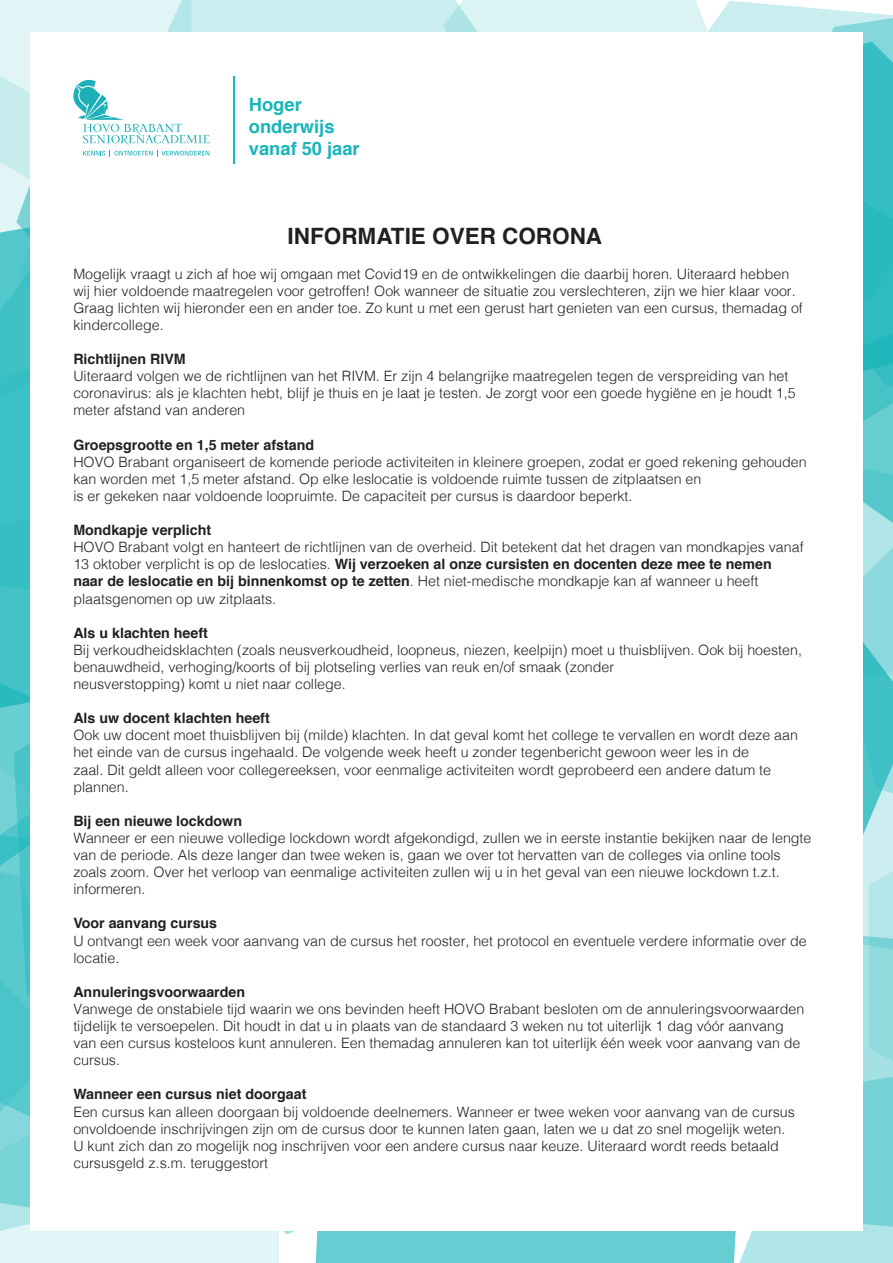
<style>
.page{position:relative;width:893px;height:1263px;background:#fff}
.page>*{position:absolute;margin:0;border:0;box-sizing:border-box;transform-origin:0 0}
.t1{font:700 22.5px "Helvetica";color:#231f20}
.t2{font:700 18.3px "Helvetica";color:#18b5b9}
.t3{font:300 14.25px/17.1px "Helvetica";color:#231f20}
.t4{font:700 14.25px "Helvetica";color:#231f20}
.s1{font-weight:700}
</style>
<div class="page">
<div style="left:0;top:1231px;width:279px;height:32px;background:#e1f5f6"></div>
<div style="left:481px;top:0;width:215px;height:32px;background:#dcf3f4"></div>
<div style="left:315px;top:1231px;width:416px;height:32px;background:#66ced2"></div>
<svg style="left:731px;top:1227px;width:162px;height:36px;background:#b6e7e9"></svg>
<svg style="left:863px;top:976px;width:30px;height:251px;background:#83d6da"></svg>
<svg style="left:863px;top:301px;width:30px;height:167px;background:#43c2c7"></svg>
<svg style="left:634px;top:1px;width:259px;height:300px;background:#85d7da"></svg>
<svg style="left:210px;top:0;width:271px;height:32px;background:#c9edee"></svg>
<svg style="left:0;top:735px;width:80px;height:526px;background:#71d1d4"></svg>
<svg style="left:0;top:399px;width:30px;height:336px;background:#3fc1c6"></svg>
<svg style="left:863px;top:468px;width:30px;height:508px;background:#84d6da"></svg>
<div style="left:30px;top:32px;width:833px;height:1198px;background:#fff"></div>
<hr style="left:234px;top:77px;width:1px;height:87px;background:#18b5b9">
<svg style="left:0;top:0;width:210px;height:399px"></svg>
<p class="t2" style="left:249px;top:90px;width:55px">Hoger</p>
<p class="t2" style="left:249px;top:112px;width:87px">onderwijs</p>
<p class="t2" style="left:249px;top:134px;width:112px">vanaf 50 jaar</p>
<p class="t1" style="left:288px;top:218px;width:316px">INFORMATIE OVER CORONA</p>
<p class="t3" style="left:73px;top:264px;width:731px">Mogelijk vraagt u zich af hoe wij omgaan met Covid19 en de ontwikkelingen die daarbij horen. Uiteraard hebben wij hier voldoende maatregelen voor getroffen! Ook wanneer de situatie zou verslechteren, zijn we hier klaar voor.<br>Graag lichten wij hieronder een en ander toe. Zo kunt u met een gerust hart genieten van een cursus, themadag of kindercollege.</p>
<p class="t4" style="left:73px;top:348px;width:114px">Richtlijnen RIVM</p>
<p class="t3" style="left:73px;top:367px;width:724px">Uiteraard volgen we de richtlijnen van het RIVM. Er zijn 4 belangrijke maatregelen tegen de verspreiding van het coronavirus: als je klachten hebt, blijf je thuis en je laat je testen. Je zorgt voor een goede hygiëne en je houdt 1,5 meter afstand van anderen</p>
<p class="t4" style="left:73px;top:433px;width:242px">Groepsgrootte en 1,5 meter afstand</p>
<p class="t3" style="left:73px;top:452px;width:735px">HOVO Brabant organiseert de komende periode activiteiten in kleinere groepen, zodat er goed rekening gehouden kan worden met 1,5 meter afstand. Op elke leslocatie is voldoende ruimte tussen de zitplaatsen en</p>
<p class="t3" style="left:73px;top:486px;width:561px">is er gekeken naar voldoende loopruimte. De capaciteit per cursus is daardoor beperkt.</p>
<p class="t4" style="left:73px;top:519px;width:139px">Mondkapje verplicht</p>
<p class="t3" style="left:73px;top:538px;width:732px">HOVO Brabant volgt en hanteert de richtlijnen van de overheid. Dit betekent dat het dragen van mondkapjes vanaf 13 oktober verplicht is op de leslocaties. <span class="s1">Wij verzoeken al onze cursisten en docenten deze mee te nemen naar de leslocatie en bij binnenkomst op te zetten</span>. Het niet-medische mondkapje kan af wanneer u heeft plaatsgenomen op uw zitplaats.</p>
<p class="t4" style="left:73px;top:621px;width:136px">Als u klachten heeft</p>
<p class="t3" style="left:73px;top:640px;width:730px">Bij verkoudheidsklachten (zoals neusverkoudheid, loopneus, niezen, keelpijn) moet u thuisblijven. Ook bij hoesten, benauwdheid, verhoging/koorts of bij plotseling verlies van reuk en/of smaak (zonder</p>
<p class="t3" style="left:73px;top:674px;width:274px">neusverstopping) komt u niet naar college.</p>
<p class="t4" style="left:73px;top:707px;width:198px">Als uw docent klachten heeft</p>
<p class="t3" style="left:73px;top:726px;width:726px">Ook uw docent moet thuisblijven bij (milde) klachten. In dat geval komt het college te vervallen en wordt deze aan het einde van de cursus ingehaald. De volgende week heeft u zonder tegenbericht gewoon weer les in de</p>
<p class="t3" style="left:73px;top:760px;width:699px">zaal. Dit geldt alleen voor collegereeksen, voor eenmalige activiteiten wordt geprobeerd een andere datum te plannen.</p>
<p class="t4" style="left:73px;top:809px;width:170px">Bij een nieuwe lockdown</p>
<p class="t3" style="left:73px;top:828px;width:740px">Wanneer er een nieuwe volledige lockdown wordt afgekondigd, zullen we in eerste instantie bekijken naar de lengte van de periode. Als deze langer dan twee weken is, gaan we over tot hervatten van de colleges via online tools</p>
<p class="t3" style="left:73px;top:862px;width:708px">zoals zoom. Over het verloop van eenmalige activiteiten zullen wij u in het geval van een nieuwe lockdown t.z.t. informeren.</p>
<p class="t4" style="left:73px;top:912px;width:145px">Voor aanvang cursus</p>
<p class="t3" style="left:73px;top:931px;width:735px">U ontvangt een week voor aanvang van de cursus het rooster, het protocol en eventuele verdere informatie over de locatie.</p>
<p class="t4" style="left:73px;top:980px;width:173px">Annuleringsvoorwaarden</p>
<p class="t3" style="left:73px;top:999px;width:732px">Vanwege de onstabiele tijd waarin we ons bevinden heeft HOVO Brabant besloten om de annuleringsvoorwaarden tijdelijk te versoepelen. Dit houdt in dat u in plaats van de standaard 3 weken nu tot uiterlijk 1 dag vóór aanvang van een cursus kosteloos kunt annuleren. Een themadag annuleren kan tot uiterlijk één week voor aanvang van de cursus.</p>
<p class="t4" style="left:73px;top:1083px;width:235px">Wanneer een cursus niet doorgaat</p>
<p class="t3" style="left:73px;top:1102px;width:723px">Een cursus kan alleen doorgaan bij voldoende deelnemers. Wanneer er twee weken voor aanvang van de cursus onvoldoende inschrijvingen zijn om de cursus door te kunnen laten gaan, laten we u dat zo snel mogelijk weten.<br>U kunt zich dan zo mogelijk nog inschrijven voor een andere cursus naar keuze. Uiteraard wordt reeds betaald cursusgeld z.s.m. teruggestort</p>
</div>
